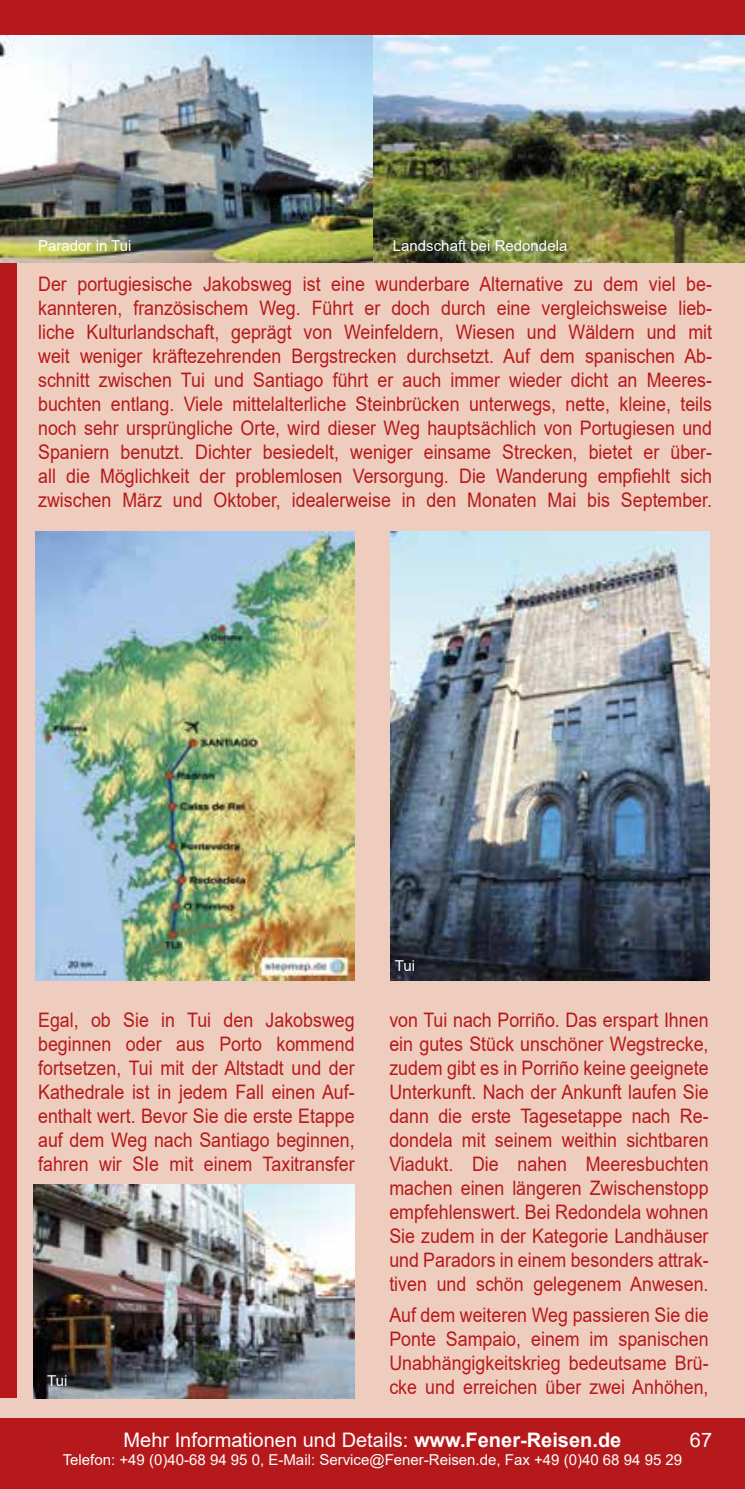
<style>
.page{position:relative;width:745px;height:1489px;background:#fff}
.page>*{position:absolute;margin:0;border:0;box-sizing:border-box;transform-origin:0 0}
.t1{font:20px/24px "Arial";color:#b7191a;text-align:justify;scale:.89 1}
.t2{font:20px "Arial";color:#fff}
.t3{font:15px "Arial";color:#fff}
.s1{font-weight:700}
</style>
<div class="page">
<div style="left:0;top:0;width:744px;height:1488px;background:#eecdbf"></div>
<div style="left:0;top:0;width:744px;height:35px;background:#b5191b"></div>
<div style="left:0;top:1417px;width:744px;height:71px;background:#b5191b"></div>
<div style="left:0;top:260px;width:17px;height:1137px;background:#b5191b"></div>
<img style="left:0;top:35px;width:744px;height:227px">
<img style="left:35px;top:531px;width:319px;height:449px">
<img style="left:33px;top:1184px;width:321px;height:213px">
<img style="left:390px;top:531px;width:319px;height:449px">
<p class="t3" style="left:38px;top:236px;width:95px">Parador in Tui</p>
<p class="t3" style="left:392px;top:236px;width:176px">Landschaft bei Redondela</p>
<p class="t1" style="left:38px;top:272px;width:758px">Der portugiesische Jakobsweg ist eine wunderbare Alternative zu dem viel be&shy;kannteren, französischem Weg. Führt er doch durch eine vergleichsweise lieb&shy;liche Kulturlandschaft, geprägt von Weinfeldern, Wiesen und Wäldern und mit weit weniger kräftezehrenden Bergstrecken durchsetzt. Auf dem spanischen Ab&shy;schnitt zwischen Tui und Santiago führt er auch immer wieder dicht an Meeres&shy;buchten entlang. Viele mittelalterliche Steinbrücken unterwegs, nette, kleine, teils noch sehr ursprüngliche Orte, wird dieser Weg hauptsächlich von Portugiesen und Spaniern benutzt. Dichter besiedelt, weniger einsame Strecken, bietet er über&shy;all die Möglichkeit der problemlosen Versorgung. Die Wanderung empfiehlt sich zwischen März und Oktober, idealerweise in den Monaten Mai bis September.</p>
<p class="t1" style="left:38px;top:1007px;width:357px">Egal, ob Sie in Tui den Jakobsweg beginnen oder aus Porto kommend fortsetzen, Tui mit der Altstadt und der Kathedrale ist in jedem Fall einen Auf&shy;enthalt wert. Bevor Sie die erste Etappe auf dem Weg nach Santiago beginnen, fahren wir SIe mit einem Taxitransfer</p>
<p class="t3" style="left:47px;top:1369px;width:22px">Tui</p>
<p class="t3" style="left:394px;top:955px;width:22px">Tui</p>
<p class="t1" style="left:389px;top:1007px;width:360px">von Tui nach Porriño. Das erspart Ihnen ein gutes Stück unschöner Wegstrecke, zudem gibt es in Porriño keine geeignete Unterkunft. Nach der Ankunft laufen Sie dann die erste Tagesetappe nach Re&shy;dondela mit seinem weithin sichtbaren Viadukt. Die nahen Meeresbuchten machen einen längeren Zwischenstopp empfehlenswert. Bei Redondela wohnen Sie zudem in der Kategorie Landhäuser und Paradors in einem besonders attrak&shy;tiven und schön gelegenem Anwesen.</p>
<p class="t1" style="left:389px;top:1302px;width:360px">Auf dem weiteren Weg passieren Sie die Ponte Sampaio, einem im spanischen Unabhängigkeitskrieg bedeutsame Brü&shy;cke und erreichen über zwei Anhöhen,</p>
<p class="t2" style="left:123px;top:1426px;width:499px">Mehr Informationen und Details: <span class="s1">www.Fener-Reisen.de</span></p>
<p class="t3" style="left:63px;top:1449px;width:620px">Telefon: +49 (0)40-68 94 95 0, E-Mail: Service@Fener-Reisen.de, Fax +49 (0)40 68 94 95 29</p>
<p class="t2" style="left:689px;top:1426px;width:24px">67</p>
</div>
